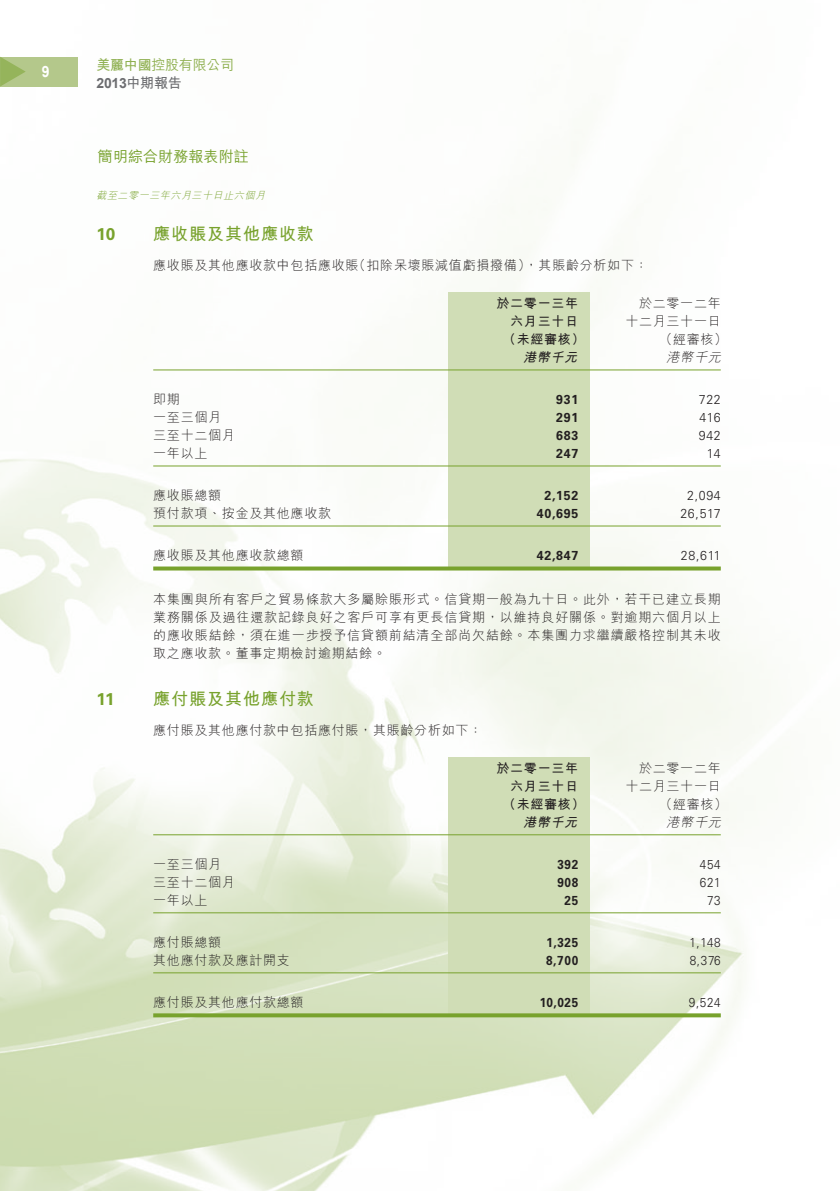
<style>
.page{position:relative;width:840px;height:1191px;background:#fff}
.page>*{position:absolute;margin:0;border:0;box-sizing:border-box;transform-origin:0 0}
.t1{font:700 17px "M Hei HK";letter-spacing:.055em;color:#78a22d}
.t2{font:700 17px "Univers LT Std";color:#78a22d}
.t3{font:500 15px "M Hei HK";letter-spacing:.005em;color:#78a22d}
.t4{font:500 14px/18px "M Hei HK";letter-spacing:-.02em;color:#8fb051}
.t5{font:300 13px/18px "M Hei HK";letter-spacing:.055em;color:#231f20;text-align:justify}
.t6{font:700 13px "M Hei HK";letter-spacing:.055em;color:#231f20}
.t7{font:700 13px "Univers LT Std";letter-spacing:.055em;color:#231f20;scale:.95 1}
.t8{font:300 13px "Univers LT Std";letter-spacing:.055em;color:#231f20;scale:.95 1}
.t9{font:700 13px "Univers LT Std";letter-spacing:.055em;color:#231f20;scale:.9 1}
.t10{font:300 13px "Univers LT Std";letter-spacing:.055em;color:#231f20;scale:.9 1}
.t11{font:italic 700 13px "M Hei HK";color:#231f20}
.t12{font:italic 300 13px "M Hei HK";color:#231f20}
.t13{font:italic 300 10px "M Hei HK";color:#78a22d}
.s1{font-weight:700}
.s2{font-family:"Arial";font-weight:700;color:#6c6d70}
.s3{font-weight:700;color:#6c6d70}
</style>
<div class="page">
<img style="left:0;top:56px;width:763px;height:1135px">
<div style="left:0;top:57px;width:77px;height:29px;background:#b4c88b"></div>
<svg style="left:0;top:57px;width:26px;height:29px"></svg>
<div style="left:448px;top:292px;width:142px;height:275px;background:#d0ddb6"></div>
<hr style="left:153px;top:369px;width:567px;height:1px;background:#78a22d">
<hr style="left:153px;top:465px;width:567px;height:1px;background:#78a22d">
<hr style="left:153px;top:525px;width:567px;height:1px;background:#78a22d">
<svg style="left:153px;top:566px;width:567px;height:4px;background:#87ac45"></svg>
<div style="left:448px;top:757px;width:142px;height:259px;background:#d0ddb6"></div>
<hr style="left:153px;top:834px;width:567px;height:1px;background:#78a22d">
<hr style="left:153px;top:912px;width:567px;height:1px;background:#78a22d">
<hr style="left:153px;top:972px;width:567px;height:1px;background:#78a22d">
<svg style="left:153px;top:1013px;width:567px;height:4px;background:#80a73a"></svg>
<p class="t4" style="left:96px;top:55px;width:139px"><span class="s1">美麗中國</span>控股有限公司<br><span class="s2">2013</span><span class="s3">中期報告</span></p>
<p class="t3" style="left:98px;top:146px;width:152px">簡明綜合財務報表附註</p>
<p class="t13" style="left:96px;top:189px;width:173px">截至二零一三年六月三十日止六個月</p>
<p class="t2" style="left:96px;top:224px;width:20px">10</p>
<p class="t1" style="left:153px;top:222px;width:162px">應收賬及其他應收款</p>
<p class="t5" style="left:153px;top:255px;width:496px">應收賬及其他應收款中包括應收賬（扣除呆壞賬減值虧損撥備），其賬齡分析如下：</p>
<p class="t6" style="left:496px;top:294px;width:83px">於二零一三年</p>
<p class="t5" style="left:638px;top:293px;width:83px">於二零一二年</p>
<p class="t6" style="left:510px;top:312px;width:69px">六月三十日</p>
<p class="t5" style="left:625px;top:311px;width:97px">十二月三十一日</p>
<p class="t6" style="left:502px;top:330px;width:83px">（未經審核）</p>
<p class="t5" style="left:659px;top:329px;width:69px">（經審核）</p>
<p class="t11" style="left:522px;top:348px;width:60px">港幣千元</p>
<p class="t12" style="left:666px;top:348px;width:60px">港幣千元</p>
<p class="t5" style="left:153px;top:389px;width:28px">即期</p>
<p class="t7" style="left:556px;top:392px;width:25px">931</p>
<p class="t8" style="left:698px;top:391px;width:25px">722</p>
<p class="t5" style="left:153px;top:407px;width:69px">一至三個月</p>
<p class="t7" style="left:556px;top:410px;width:25px">291</p>
<p class="t8" style="left:699px;top:409px;width:24px">416</p>
<p class="t5" style="left:153px;top:425px;width:83px">三至十二個月</p>
<p class="t7" style="left:556px;top:428px;width:25px">683</p>
<p class="t8" style="left:698px;top:427px;width:25px">942</p>
<p class="t5" style="left:153px;top:443px;width:56px">一年以上</p>
<p class="t7" style="left:556px;top:446px;width:25px">247</p>
<p class="t8" style="left:706px;top:445px;width:16px">14</p>
<p class="t5" style="left:153px;top:485px;width:69px">應收賬總額</p>
<p class="t7" style="left:544px;top:488px;width:37px">2,152</p>
<p class="t8" style="left:686px;top:487px;width:37px">2,094</p>
<p class="t5" style="left:153px;top:503px;width:179px">預付款項、按金及其他應收款</p>
<p class="t7" style="left:536px;top:506px;width:45px">40,695</p>
<p class="t8" style="left:680px;top:505px;width:44px">26,517</p>
<p class="t5" style="left:153px;top:545px;width:152px">應收賬及其他應收款總額</p>
<p class="t7" style="left:536px;top:548px;width:45px">42,847</p>
<p class="t8" style="left:680px;top:547px;width:43px">28,611</p>
<p class="t5" style="left:153px;top:589px;width:568px">本集團與所有客戶之貿易條款大多屬賒賬形式。信貸期一般為九十日。此外，若干已建立長期業務關係及過往還款記錄良好之客戶可享有更長信貸期，以維持良好關係。對逾期六個月以上的應收賬結餘，須在進一步授予信貸額前結清全部尚欠結餘。本集團力求繼續嚴格控制其未收取之應收款。董事定期檢討逾期結餘。</p>
<p class="t2" style="left:96px;top:689px;width:20px">11</p>
<p class="t1" style="left:153px;top:686px;width:162px">應付賬及其他應付款</p>
<p class="t5" style="left:153px;top:720px;width:330px">應付賬及其他應付款中包括應付賬，其賬齡分析如下：</p>
<p class="t6" style="left:496px;top:758px;width:83px">於二零一三年</p>
<p class="t5" style="left:638px;top:758px;width:83px">於二零一二年</p>
<p class="t6" style="left:510px;top:776px;width:69px">六月三十日</p>
<p class="t5" style="left:625px;top:776px;width:97px">十二月三十一日</p>
<p class="t6" style="left:502px;top:794px;width:83px">（未經審核）</p>
<p class="t5" style="left:659px;top:794px;width:69px">（經審核）</p>
<p class="t11" style="left:522px;top:812px;width:60px">港幣千元</p>
<p class="t12" style="left:666px;top:813px;width:60px">港幣千元</p>
<p class="t5" style="left:153px;top:854px;width:69px">一至三個月</p>
<p class="t9" style="left:557px;top:856px;width:25px">392</p>
<p class="t10" style="left:699px;top:856px;width:25px">454</p>
<p class="t5" style="left:153px;top:872px;width:83px">三至十二個月</p>
<p class="t9" style="left:557px;top:874px;width:25px">908</p>
<p class="t10" style="left:699px;top:874px;width:25px">621</p>
<p class="t5" style="left:153px;top:890px;width:56px">一年以上</p>
<p class="t9" style="left:564px;top:892px;width:17px">25</p>
<p class="t10" style="left:706px;top:892px;width:17px">73</p>
<p class="t5" style="left:153px;top:932px;width:69px">應付賬總額</p>
<p class="t9" style="left:546px;top:934px;width:37px">1,325</p>
<p class="t10" style="left:689px;top:934px;width:36px">1,148</p>
<p class="t5" style="left:153px;top:950px;width:138px">其他應付款及應計開支</p>
<p class="t9" style="left:546px;top:952px;width:37px">8,700</p>
<p class="t10" style="left:689px;top:952px;width:36px">8,376</p>
<p class="t5" style="left:153px;top:992px;width:152px">應付賬及其他應付款總額</p>
<p class="t9" style="left:539px;top:994px;width:44px">10,025</p>
<p class="t10" style="left:688px;top:994px;width:37px">9,524</p>
</div>
